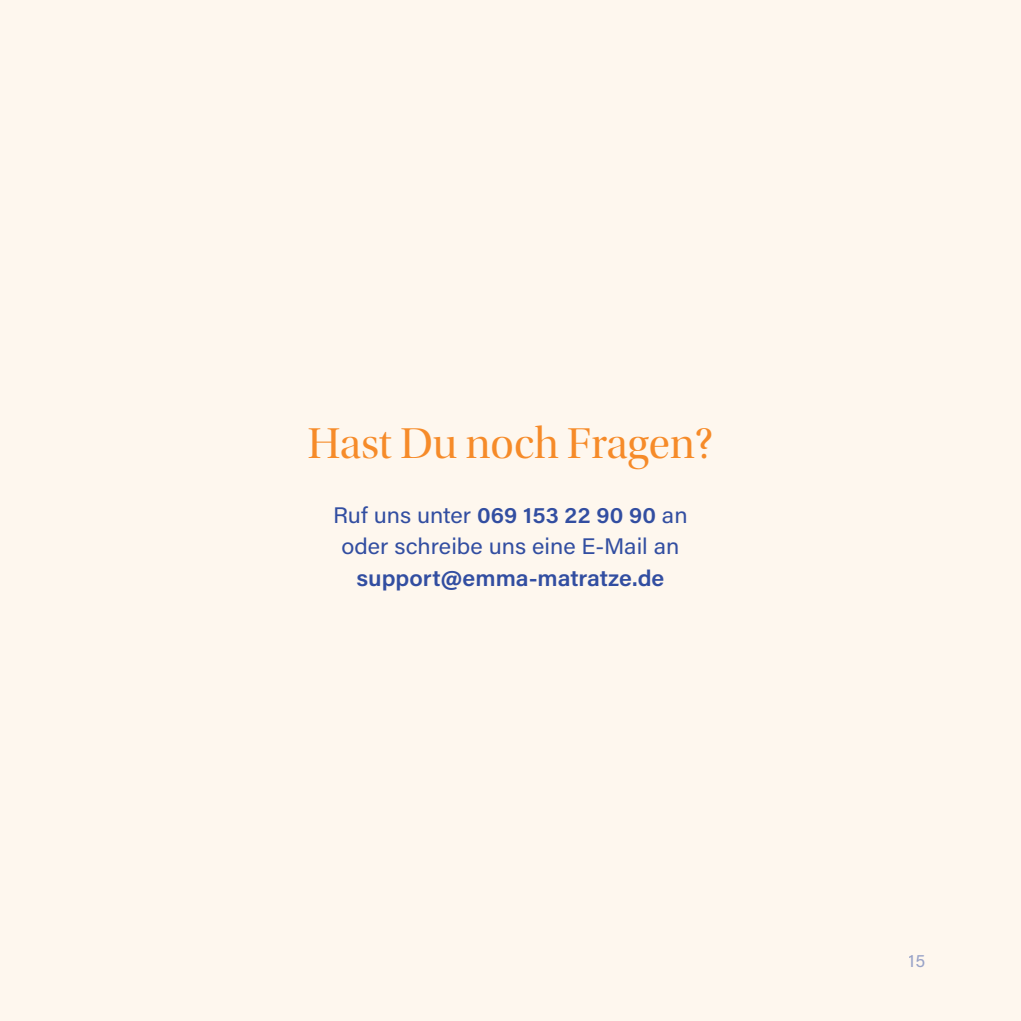
<style>
.page{position:relative;width:1021px;height:1021px;background:#fff}
.page>*{position:absolute;margin:0;border:0;box-sizing:border-box;transform-origin:0 0}
.t1{font:45px "Utopia Std Disp";color:#f68b29}
.t2{font:22.5px/31.5px "Acumin Pro";color:#324ea1;text-align:center;scale:1.04 1}
.t3{font:600 22.5px "Acumin Pro";color:#324ea1;scale:1.04 1}
.t4{font:18px "Acumin Pro";color:#324ea1}
.s1{font-weight:600}
</style>
<div class="page">
<div style="left:0;top:0;width:1020px;height:1020px;background:#fef7ee"></div>
<h1 class="t1" style="left:308px;top:420px;width:407px">Hast Du noch Fragen?</h1>
<p class="t2" style="left:333px;top:498px;width:342px">Ruf uns unter <span class="s1">069 153 22 90 90</span> an oder schreibe uns eine E-Mail an</p>
<p class="t3" style="left:356px;top:562px;width:297px">support@emma-matratze.de</p>
<p class="t4" style="left:908px;top:948px;width:18px">15</p>
</div>
